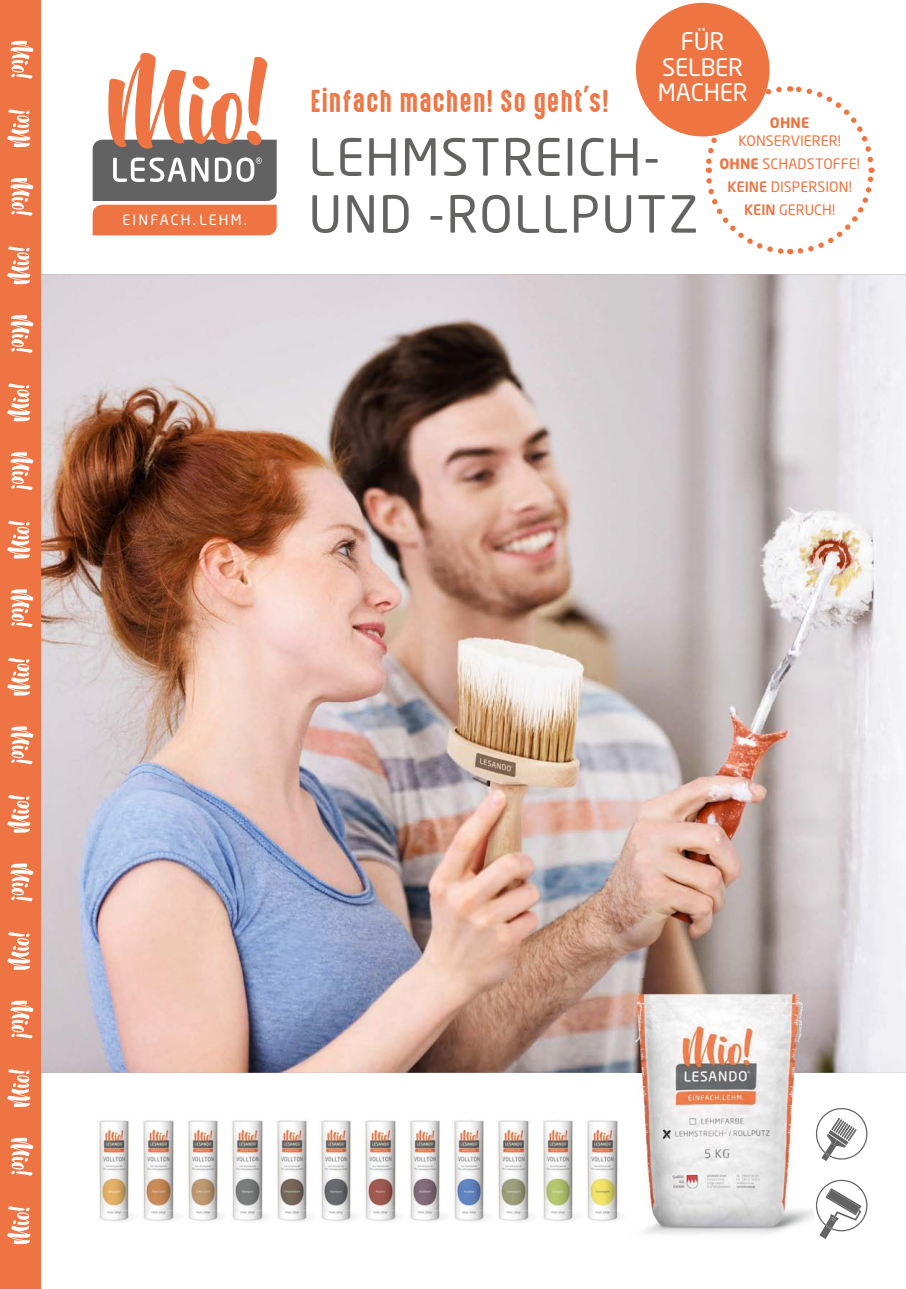
<style>
.page{position:relative;width:906px;height:1289px;background:#fff}
.page>*{position:absolute;margin:0;border:0;box-sizing:border-box;transform-origin:0 0}
.t1{font:50.4px/57px "Neo Sans Pro";letter-spacing:.03em;color:#636362}
.t2{font:28.5px "High Voltage Rough";letter-spacing:.03em;color:#ee7442}
.t3{font:23.85px/25.8px "Neo Sans Pro";letter-spacing:-.005em;color:#fff;text-align:center}
.t4{font:14.25px/23px "Neo Sans Pro";letter-spacing:.005em;color:#ee7442;text-align:center}
.t5{font:14.25px "Neo Sans Pro";letter-spacing:.16em;color:#fff}
.t6{font:700 14.25px "Neo Sans Pro";color:#ee7442}
.s1{font-weight:700}
.s2{font-weight:500}
</style>
<div class="page">
<svg style="left:703px;top:84px;width:172px;height:171px"></svg>
<img style="left:41px;top:274px;width:865px;height:798px">
<div style="left:636px;top:3px;width:133px;height:133px;background:#ee7442;border-radius:50%"></div>
<div style="left:0;top:0;width:41px;height:1288px;background:#ee7443"></div>
<svg style="left:10px;top:178px;width:23px;height:38px"></svg>
<svg style="left:10px;top:40px;width:23px;height:39px"></svg>
<svg style="left:7px;top:795px;width:24px;height:38px"></svg>
<svg style="left:7px;top:1069px;width:24px;height:38px"></svg>
<svg style="left:7px;top:1206px;width:24px;height:39px"></svg>
<svg style="left:10px;top:315px;width:23px;height:38px"></svg>
<svg style="left:7px;top:657px;width:24px;height:39px"></svg>
<svg style="left:7px;top:932px;width:24px;height:38px"></svg>
<svg style="left:10px;top:452px;width:23px;height:38px"></svg>
<svg style="left:7px;top:520px;width:24px;height:39px"></svg>
<svg style="left:10px;top:589px;width:23px;height:38px"></svg>
<svg style="left:10px;top:863px;width:23px;height:38px"></svg>
<svg style="left:7px;top:383px;width:24px;height:39px"></svg>
<svg style="left:10px;top:726px;width:23px;height:38px"></svg>
<svg style="left:10px;top:1000px;width:23px;height:38px"></svg>
<svg style="left:10px;top:1137px;width:23px;height:38px"></svg>
<svg style="left:7px;top:246px;width:24px;height:39px"></svg>
<svg style="left:7px;top:109px;width:24px;height:39px"></svg>
<img style="left:98px;top:1120px;width:33px;height:89px">
<img style="left:99px;top:1209px;width:32px;height:13px">
<svg style="left:175px;top:1214px;width:3px;height:5px"></svg>
<img style="left:142px;top:1120px;width:33px;height:89px">
<img style="left:143px;top:1209px;width:32px;height:13px">
<img style="left:186px;top:1120px;width:33px;height:89px">
<img style="left:188px;top:1209px;width:32px;height:13px">
<img style="left:231px;top:1120px;width:33px;height:89px">
<img style="left:232px;top:1209px;width:32px;height:12px">
<img style="left:275px;top:1120px;width:33px;height:89px">
<img style="left:277px;top:1209px;width:31px;height:13px">
<img style="left:319px;top:1120px;width:34px;height:89px">
<img style="left:321px;top:1209px;width:32px;height:13px">
<img style="left:364px;top:1120px;width:33px;height:89px">
<img style="left:365px;top:1209px;width:32px;height:13px">
<img style="left:408px;top:1120px;width:33px;height:89px">
<img style="left:410px;top:1209px;width:31px;height:13px">
<img style="left:452px;top:1120px;width:33px;height:89px">
<img style="left:454px;top:1209px;width:32px;height:13px">
<svg style="left:530px;top:1214px;width:3px;height:5px"></svg>
<img style="left:497px;top:1120px;width:33px;height:89px">
<img style="left:498px;top:1209px;width:32px;height:13px">
<img style="left:541px;top:1120px;width:33px;height:89px">
<img style="left:543px;top:1209px;width:31px;height:13px">
<img style="left:585px;top:1120px;width:34px;height:89px">
<img style="left:587px;top:1209px;width:32px;height:12px">
<svg style="left:816px;top:1179px;width:51px;height:59px"></svg>
<svg style="left:816px;top:1108px;width:51px;height:53px"></svg>
<img style="left:622px;top:978px;width:192px;height:257px">
<img style="left:622px;top:1072px;width:192px;height:1px">
<svg style="left:619px;top:1211px;width:8px;height:10px"></svg>
<svg style="left:93px;top:53px;width:184px;height:182px"></svg>
<p class="t5" style="left:122px;top:210px;width:126px">EINFACH.LEHM.</p>
<h3 class="t3" style="left:657px;top:28px;width:91px">FÜR<br>SELBER<br>MACHER</h3>
<h1 class="t1" style="left:309px;top:128px;width:391px">LEHMSTREICH-<br>UND -ROLLPUTZ</h1>
<h2 class="t2" style="left:310px;top:86px;width:300px">Einfach machen! So geht's!</h2>
<p class="t6" style="left:770px;top:113px;width:41px">OHNE</p>
<p class="t4" style="left:719px;top:129px;width:142px">KONSERVIERER!<br><span class="s1">OHNE</span> SCHADSTOFFE!<br><span class="s2">KEINE</span> DISPERSION!<br><span class="s2">KEIN</span> GERUCH!</p>
</div>
